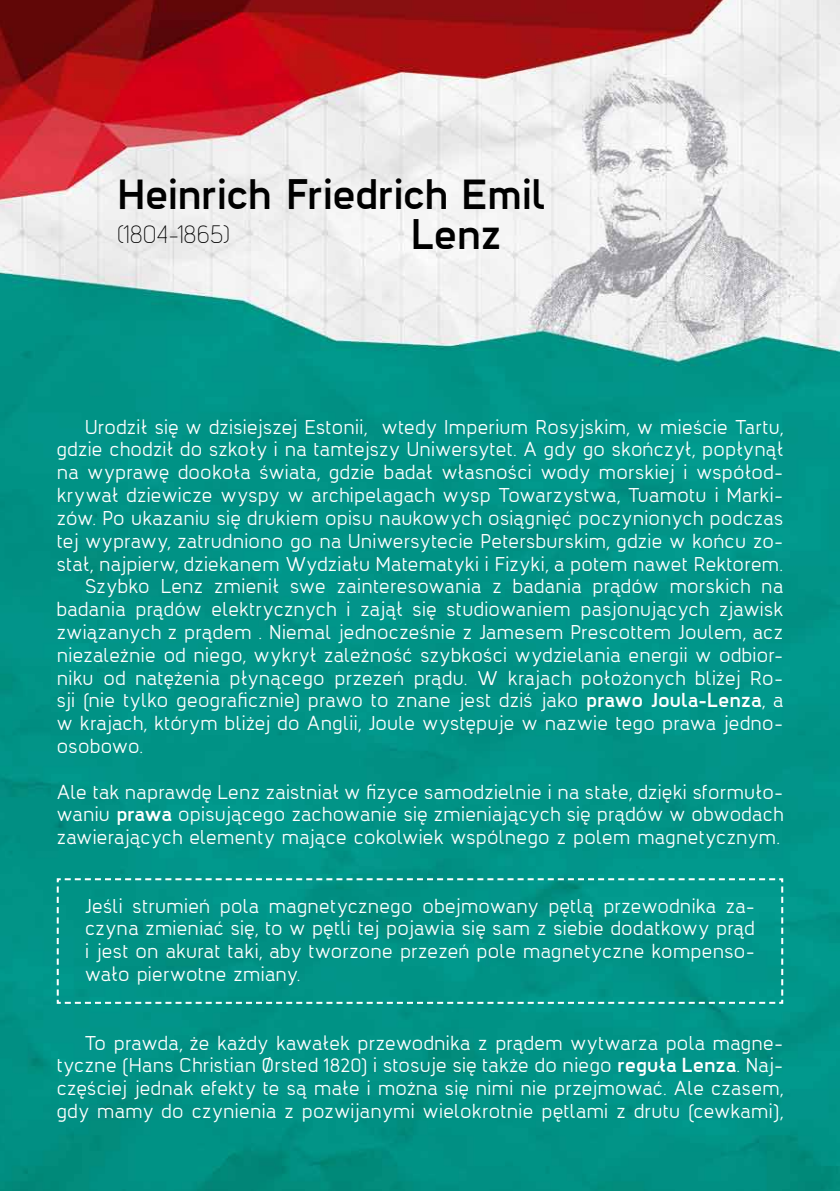
<style>
.page{position:relative;width:840px;height:1191px;background:#fff}
.page>*{position:absolute;margin:0;border:0;box-sizing:border-box;transform-origin:0 0}
.t1{font:700 40px "Barrister Sans";letter-spacing:-.015em;color:#000}
.t2{font:300 24px "Barrister Sans";letter-spacing:.01em;color:#000}
.t3{font:19px/22.8px "Barrister Sans";letter-spacing:.015em;color:#fff;text-align:justify}
.s1{font-weight:700}
</style>
<div class="page">
<img style="left:0;top:0;width:839px;height:1191px">
<svg style="left:56px;top:877px;width:727px;height:127px;background:#069589"></svg>
<h1 class="t1" style="left:118px;top:171px;width:429px">Heinrich Friedrich Emil</h1>
<p class="t2" style="left:118px;top:221px;width:114px">(1804-1865)</p>
<h1 class="t1" style="left:411px;top:211px;width:93px">Lenz</h1>
<p class="t3" style="left:85px;top:416px;width:699px">Urodził się w dzisiejszej Estonii, wtedy Imperium Rosyjskim, w mieście Tartu,</p>
<p class="t3" style="left:57px;top:439px;width:727px">gdzie chodził do szkoły i na tamtejszy Uniwersytet. A gdy go skończył, popłynął</p>
<p class="t3" style="left:57px;top:462px;width:727px">na wyprawę dookoła świata, gdzie badał własności wody morskiej i współod-</p>
<p class="t3" style="left:57px;top:485px;width:727px">krywał dziewicze wyspy w archipelagach wysp Towarzystwa, Tuamotu i Marki-</p>
<p class="t3" style="left:57px;top:507px;width:727px">zów. Po ukazaniu się drukiem opisu naukowych osiągnięć poczynionych podczas</p>
<p class="t3" style="left:57px;top:530px;width:727px">tej wyprawy, zatrudniono go na Uniwersytecie Petersburskim, gdzie w końcu zo-</p>
<p class="t3" style="left:57px;top:553px;width:727px">stał, najpierw, dziekanem Wydziału Matematyki i Fizyki, a potem nawet Rektorem.</p>
<p class="t3" style="left:85px;top:576px;width:699px">Szybko Lenz zmienił swe zainteresowania z badania prądów morskich na</p>
<p class="t3" style="left:57px;top:599px;width:727px">badania prądów elektrycznych i zajął się studiowaniem pasjonujących zjawisk</p>
<p class="t3" style="left:57px;top:621px;width:727px">związanych z prądem . Niemal jednocześnie z Jamesem Prescottem Joulem, acz</p>
<p class="t3" style="left:57px;top:644px;width:727px">niezależnie od niego, wykrył zależność szybkości wydzielania energii w odbior-</p>
<p class="t3" style="left:57px;top:667px;width:727px">niku od natężenia płynącego przezeń prądu. W krajach położonych bliżej Ro-</p>
<p class="t3" style="left:57px;top:690px;width:727px">sji (nie tylko geograficznie) prawo to znane jest dziś jako <span class="s1">prawo Joula-Lenza</span>, a</p>
<p class="t3" style="left:57px;top:713px;width:727px">w krajach, którym bliżej do Anglii, Joule występuje w nazwie tego prawa jedno-</p>
<p class="t3" style="left:57px;top:735px;width:88px">osobowo.</p>
<p class="t3" style="left:57px;top:781px;width:727px">Ale tak naprawdę Lenz zaistniał w fizyce samodzielnie i na stałe, dzięki sformuło&shy;waniu <span class="s1">prawa</span> opisującego zachowanie się zmieniających się prądów w obwodach zawierających elementy mające cokolwiek wspólnego z polem magnetycznym.</p>
<p class="t3" style="left:85px;top:895px;width:670px">Jeśli strumień pola magnetycznego obejmowany pętlą przewodnika za&shy;czyna zmieniać się, to w pętli tej pojawia się sam z siebie dodatkowy prąd i jest on akurat taki, aby tworzone przezeń pole magnetyczne kompenso&shy;wało pierwotne zmiany.</p>
<p class="t3" style="left:57px;top:1032px;width:727px;text-indent:28px">To prawda, że każdy kawałek przewodnika z prądem wytwarza pola magne&shy;tyczne (Hans Christian Ørsted 1820) i stosuje się także do niego <span class="s1">reguła Lenza</span>. Naj&shy;częściej jednak efekty te są małe i można się nimi nie przejmować. Ale czasem, gdy mamy do czynienia z pozwijanymi wielokrotnie pętlami z drutu (cewkami),</p>
</div>
